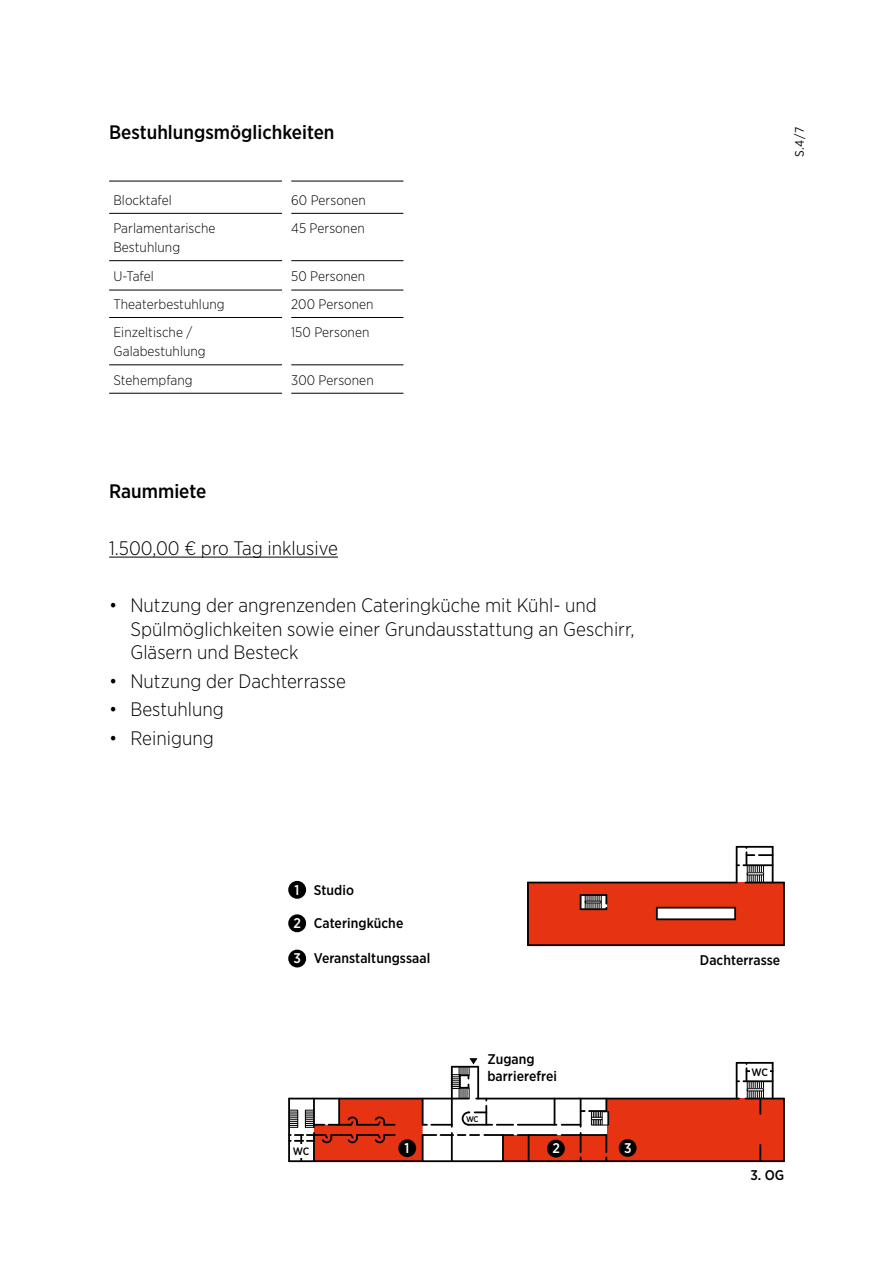
<style>
.page{position:relative;width:893px;height:1263px;background:#fff}
.page>*{position:absolute;margin:0;border:0;box-sizing:border-box;transform-origin:0 0}
.t1{font:300 19.5px/23.7px "Gotham Narrow";color:#000}
.t2{font:500 19.5px "Gotham Narrow";color:#000}
.t3{font:500 14.1px/17.1px "Gotham Narrow";letter-spacing:.005em;color:#000}
.t4{font:500 14.1px "Gotham Narrow";color:#fff}
.t5{font:300 13.8px/18.9px "Gotham Narrow";letter-spacing:.005em;color:#000}
.t6{font:12.3px "Gotham Narrow";color:#000}
.t7{font:500 10.65px "Gotham Narrow";color:#000}
.t8{font:500 8.1px "Gotham Narrow";color:#000}
.s1{color:#fff}
</style>
<div class="page">
<hr style="left:109px;top:181px;width:173px;height:1px;background:#000">
<hr style="left:291px;top:181px;width:112px;height:1px;background:#000">
<hr style="left:109px;top:213px;width:173px;height:1px;background:#000">
<hr style="left:291px;top:213px;width:112px;height:1px;background:#000">
<hr style="left:109px;top:260px;width:173px;height:1px;background:#000">
<hr style="left:291px;top:260px;width:112px;height:1px;background:#000">
<hr style="left:109px;top:290px;width:173px;height:1px;background:#000">
<hr style="left:291px;top:290px;width:112px;height:1px;background:#000">
<hr style="left:109px;top:317px;width:173px;height:1px;background:#000">
<hr style="left:291px;top:317px;width:112px;height:1px;background:#000">
<hr style="left:109px;top:364px;width:173px;height:1px;background:#000">
<hr style="left:291px;top:364px;width:112px;height:1px;background:#000">
<hr style="left:109px;top:393px;width:173px;height:1px;background:#000">
<hr style="left:291px;top:393px;width:112px;height:1px;background:#000">
<hr style="left:109px;top:557px;width:229px;height:1px;background:#000">
<div style="left:607px;top:1098px;width:177px;height:63px;background:#e63312"></div>
<div style="left:503px;top:1135px;width:103px;height:26px;background:#e63312"></div>
<hr style="left:476px;top:1098px;width:263px;height:1px;background:#000">
<hr style="left:745px;top:1098px;width:39px;height:1px;background:#000">
<hr style="left:288px;top:1098px;width:2px;height:63px;background:#000">
<hr style="left:289px;top:1160px;width:495px;height:2px;background:#000">
<hr style="left:562px;top:1134px;width:44px;height:2px;background:#000">
<hr style="left:518px;top:1134px;width:38px;height:2px;background:#000">
<hr style="left:484px;top:1134px;width:29px;height:2px;background:#000">
<svg style="left:580px;top:1133px;width:1px;height:27px"></svg>
<hr style="left:783px;top:1098px;width:2px;height:63px;background:#000">
<hr style="left:737px;top:1062px;width:36px;height:2px;background:#000">
<hr style="left:736px;top:1063px;width:1px;height:35px;background:#000">
<hr style="left:743px;top:1080px;width:30px;height:2px;background:#000">
<hr style="left:518px;top:1124px;width:38px;height:2px;background:#000">
<svg style="left:497px;top:1124px;width:16px;height:2px"></svg>
<hr style="left:469px;top:1124px;width:23px;height:2px;background:#000">
<hr style="left:502px;top:1135px;width:2px;height:26px;background:#000">
<svg style="left:528px;top:1136px;width:1px;height:24px"></svg>
<svg style="left:554px;top:1099px;width:1px;height:25px"></svg>
<svg style="left:605px;top:1135px;width:2px;height:26px"></svg>
<svg style="left:759px;top:1145px;width:2px;height:16px"></svg>
<div style="left:528px;top:882px;width:256px;height:63px;background:#e63312"></div>
<div style="left:657px;top:908px;width:78px;height:11px;background:#fff"></div>
<hr style="left:745px;top:882px;width:39px;height:1px;background:#000">
<hr style="left:783px;top:882px;width:2px;height:63px;background:#000">
<hr style="left:737px;top:846px;width:36px;height:2px;background:#000">
<hr style="left:736px;top:847px;width:1px;height:35px;background:#000">
<hr style="left:743px;top:864px;width:30px;height:2px;background:#000">
<hr style="left:581px;top:894px;width:25px;height:2px;background:#000">
<hr style="left:528px;top:882px;width:209px;height:1px;background:#000">
<hr style="left:528px;top:944px;width:256px;height:2px;background:#000">
<hr style="left:527px;top:882px;width:2px;height:63px;background:#000">
<hr style="left:581px;top:908px;width:25px;height:2px;background:#000">
<svg style="left:656px;top:908px;width:2px;height:11px"></svg>
<hr style="left:657px;top:907px;width:78px;height:1px;background:#000">
<hr style="left:657px;top:918px;width:78px;height:2px;background:#000">
<svg style="left:734px;top:908px;width:2px;height:11px"></svg>
<svg style="left:746px;top:1063px;width:27px;height:51px"></svg>
<div style="left:747px;top:1088px;width:17px;height:3px;border:1px solid #000"></div>
<svg style="left:746px;top:847px;width:27px;height:35px"></svg>
<svg style="left:580px;top:895px;width:27px;height:14px"></svg>
<svg style="left:562px;top:1099px;width:47px;height:28px"></svg>
<div style="left:750px;top:1065px;width:19px;height:14px;background:#fff"></div>
<div style="left:289px;top:882px;width:16px;height:16px;background:#000;border-radius:50%"></div>
<div style="left:288px;top:881px;width:18px;height:18px;border:2px solid #000;border-radius:50%"></div>
<div style="left:289px;top:915px;width:16px;height:16px;background:#000;border-radius:50%"></div>
<div style="left:288px;top:914px;width:18px;height:18px;border:2px solid #000;border-radius:50%"></div>
<div style="left:289px;top:950px;width:16px;height:16px;background:#000;border-radius:50%"></div>
<div style="left:288px;top:950px;width:18px;height:17px;border:2px solid #000;border-radius:50%"></div>
<div style="left:548px;top:1140px;width:16px;height:16px;background:#000;border-radius:50%"></div>
<div style="left:547px;top:1140px;width:18px;height:17px;border:2px solid #000;border-radius:50%"></div>
<div style="left:620px;top:1140px;width:16px;height:16px;background:#000;border-radius:50%"></div>
<div style="left:619px;top:1139px;width:18px;height:18px;border:2px solid #000;border-radius:50%"></div>
<svg style="left:289px;top:1058px;width:198px;height:103px"></svg>
<p class="t2" style="left:109px;top:119px;width:227px">Bestuhlungsmöglichkeiten</p>
<p class="t5" style="left:113px;top:190px;width:60px">Blocktafel</p>
<p class="t5" style="left:291px;top:190px;width:76px">60 Personen</p>
<p class="t5" style="left:113px;top:219px;width:104px">Parlamentarische<br>Bestuhlung</p>
<p class="t5" style="left:291px;top:219px;width:75px">45 Personen</p>
<p class="t5" style="left:113px;top:266px;width:42px">U-Tafel</p>
<p class="t5" style="left:291px;top:266px;width:76px">50 Personen</p>
<p class="t5" style="left:113px;top:294px;width:113px">Theaterbestuhlung</p>
<p class="t5" style="left:291px;top:294px;width:84px">200 Personen</p>
<p class="t5" style="left:113px;top:323px;width:94px">Einzeltische /<br>Galabestuhlung</p>
<p class="t5" style="left:291px;top:323px;width:80px">150 Personen</p>
<p class="t5" style="left:113px;top:370px;width:81px">Stehempfang</p>
<p class="t5" style="left:291px;top:370px;width:84px">300 Personen</p>
<p class="t2" style="left:109px;top:479px;width:99px">Raummiete</p>
<p class="t1" style="left:109px;top:536px;width:230px">1.500,00 € pro Tag inklusive</p>
<p class="t1" style="left:130px;top:593px;width:505px;text-indent:-21px">• Nutzung der angrenzenden Cateringküche mit Kühl- und<br>Spülmöglichkeiten sowie einer Grundausstattung an Geschirr,<br>Gläsern und Besteck</p>
<p class="t1" style="left:109px;top:668px;width:238px">• Nutzung der Dachterrasse</p>
<p class="t1" style="left:109px;top:697px;width:116px">• Bestuhlung</p>
<p class="t1" style="left:109px;top:725px;width:106px">• Reinigung</p>
<p class="t3" style="left:294px;top:881px;width:61px"><span class="s1">1</span> Studio</p>
<p class="t4" style="left:293px;top:914px;width:9px">2</p>
<p class="t4" style="left:293px;top:949px;width:9px">3</p>
<p class="t3" style="left:314px;top:914px;width:91px">Cateringküche</p>
<p class="t3" style="left:314px;top:949px;width:118px">Veranstaltungssaal</p>
<p class="t3" style="left:487px;top:1050px;width:71px">Zugang barrierefrei</p>
<p class="t8" style="left:466px;top:1113px;width:14px">WC</p>
<p class="t7" style="left:293px;top:1145px;width:18px">WC</p>
<p class="t4" style="left:404px;top:1139px;width:6px">1</p>
<p class="t4" style="left:552px;top:1139px;width:9px">2</p>
<p class="t4" style="left:624px;top:1139px;width:9px">3</p>
<p class="t6" style="left:792px;top:157px;width:32px;rotate:-90deg">S.4/7</p>
<p class="t3" style="left:700px;top:951px;width:82px">Dachterrasse</p>
<p class="t7" style="left:751px;top:1066px;width:18px">WC</p>
<p class="t3" style="left:750px;top:1166px;width:35px">3. OG</p>
</div>
